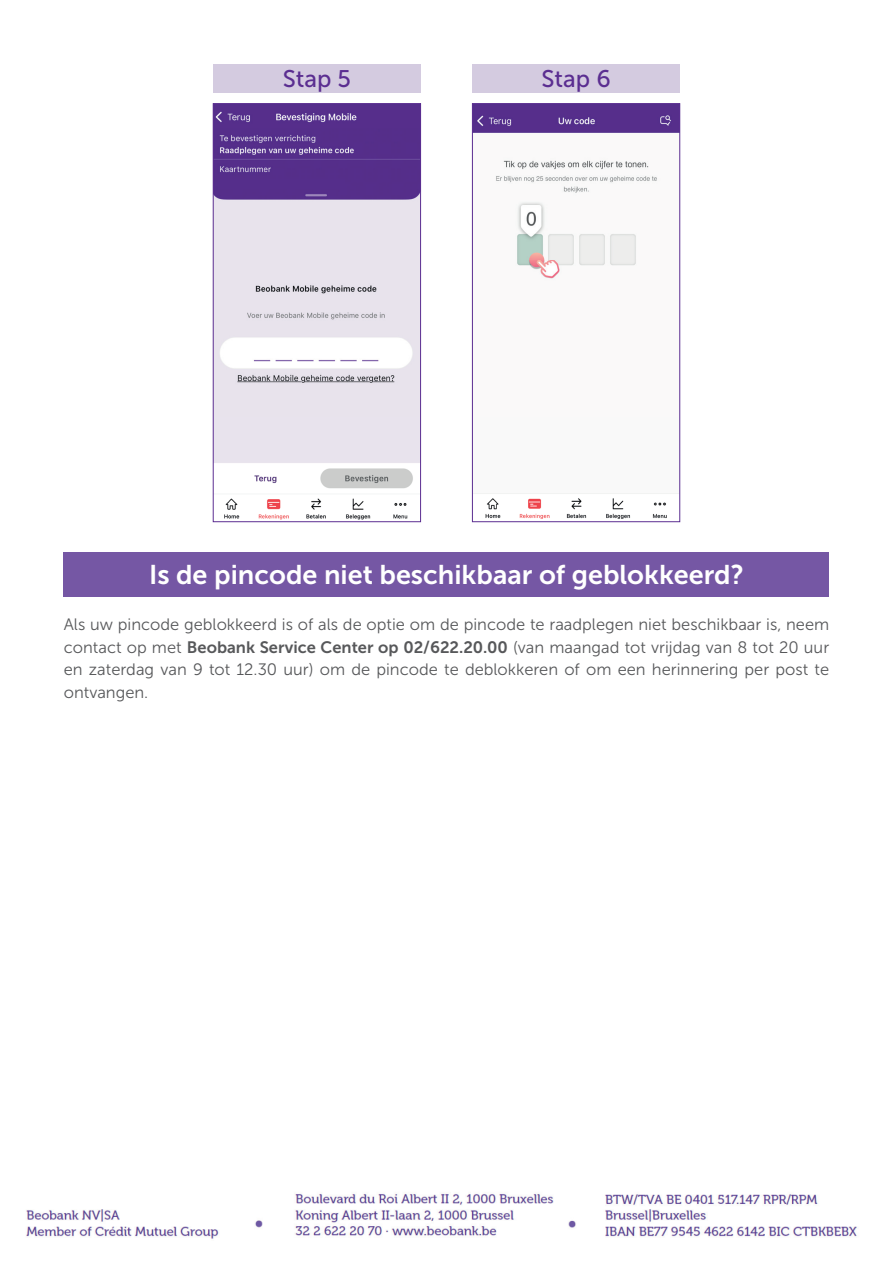
<style>
.page{position:relative;width:893px;height:1263px;background:#fff}
.page>*{position:absolute;margin:0;border:0;box-sizing:border-box;transform-origin:0 0}
.t1{font:27px "Museo Sans 700";color:#fff}
.t2{font:24px "Museo Sans 500";color:#5b2e91}
.t3{font:16.5px/22.5px "Museo Sans 300";color:#57585a;text-align:justify}
.s1{font-family:"Museo Sans 700"}
</style>
<div class="page">
<img style="left:26px;top:1194px;width:831px;height:45px">
<img style="left:215px;top:105px;width:204px;height:415px">
<div style="left:213px;top:103px;width:208px;height:419px;border:1px solid #5b2e91"></div>
<img style="left:474px;top:105px;width:204px;height:414px">
<div style="left:472px;top:103px;width:208px;height:419px;border:1px solid #5b2e91"></div>
<div style="left:213px;top:64px;width:208px;height:29px;background:#d4cbe0"></div>
<div style="left:472px;top:64px;width:208px;height:29px;background:#d4cbe0"></div>
<div style="left:64px;top:552px;width:765px;height:44px;background:#7557a4"></div>
<h2 class="t2" style="left:283px;top:66px;width:70px">Stap 5</h2>
<h2 class="t2" style="left:541px;top:66px;width:71px">Stap 6</h2>
<h1 class="t1" style="left:149px;top:560px;width:596px">Is de pincode niet beschikbaar of geblokkeerd?</h1>
<p class="t3" style="left:64px;top:613px;width:767px">Als uw pincode geblokkeerd is of als de optie om de pincode te raadplegen niet beschikbaar is, neem contact op met <span class="s1">Beobank Service Center op 02/622.20.00</span> (van maangad tot vrijdag van 8 tot 20 uur en zaterdag van 9 tot 12.30 uur) om de pincode te deblokkeren of om een herinnering per post te ontvangen.</p>
</div>
